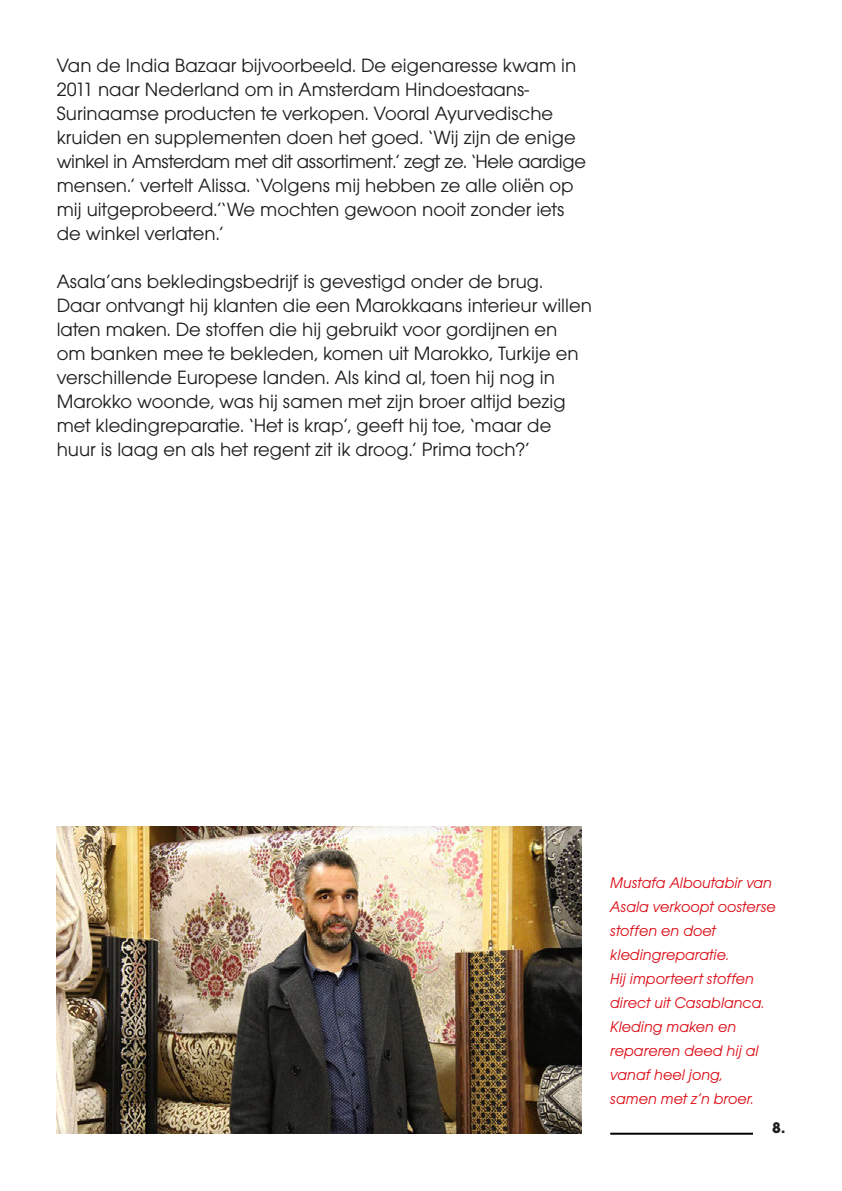
<style>
.page{position:relative;width:842px;height:1191px;background:#fff}
.page>*{position:absolute;margin:0;border:0;box-sizing:border-box;transform-origin:0 0}
.t1{font:20px/24px "Avant Gar Got Itc T";color:#1d1d1b}
.t2{font:16px/24px "Avant Gar Got Itc T Book Obli";color:#dc0a14}
.t3{font:700 16px "Avant Gar Got Itc T";color:#1d1d1b}
</style>
<div class="page">
<img style="left:57px;top:826px;width:525px;height:307px">
<hr style="left:610px;top:1132px;width:143px;height:2px;background:#000">
<p class="t1" style="left:57px;top:53px;width:521px">Van de India Bazaar bijvoorbeeld. De eigenaresse kwam in<br>2011 naar Nederland om in Amsterdam Hindoestaans-</p>
<p class="t1" style="left:57px;top:101px;width:531px">Surinaamse producten te verkopen. Vooral Ayurvedische kruiden en supplementen doen het goed. ‘Wij zijn de enige winkel in Amsterdam met dit assortiment.’ zegt ze. ‘Hele aardige mensen.’ vertelt Alissa. ‘Volgens mij hebben ze alle oliën op mij uitgeprobeerd.’‘We mochten gewoon nooit zonder iets de winkel verlaten.’</p>
<p class="t1" style="left:57px;top:269px;width:537px">Asala’ans bekledingsbedrijf is gevestigd onder de brug.<br>Daar ontvangt hij klanten die een Marokkaans interieur willen laten maken. De stoffen die hij gebruikt voor gordijnen en<br>om banken mee te bekleden, komen uit Marokko, Turkije en verschillende Europese landen. Als kind al, toen hij nog in Marokko woonde, was hij samen met zijn broer altijd bezig met kledingreparatie. ‘Het is krap’, geeft hij toe, ‘maar de huur is laag en als het regent zit ik droog.’ Prima toch?’</p>
<p class="t2" style="left:610px;top:870px;width:167px">Mustafa Alboutabir van<br>Asala verkoopt oosterse stoffen en doet</p>
<p class="t2" style="left:610px;top:942px;width:120px">kledingreparatie.</p>
<p class="t2" style="left:610px;top:966px;width:156px">Hij importeert stoffen direct uit Casablanca.<br>Kleding maken en</p>
<p class="t2" style="left:610px;top:1038px;width:150px">repareren deed hij al vanaf heel jong,</p>
<p class="t2" style="left:610px;top:1086px;width:145px">samen met z’n broer.</p>
<p class="t3" style="left:772px;top:1118px;width:14px">8.</p>
</div>
